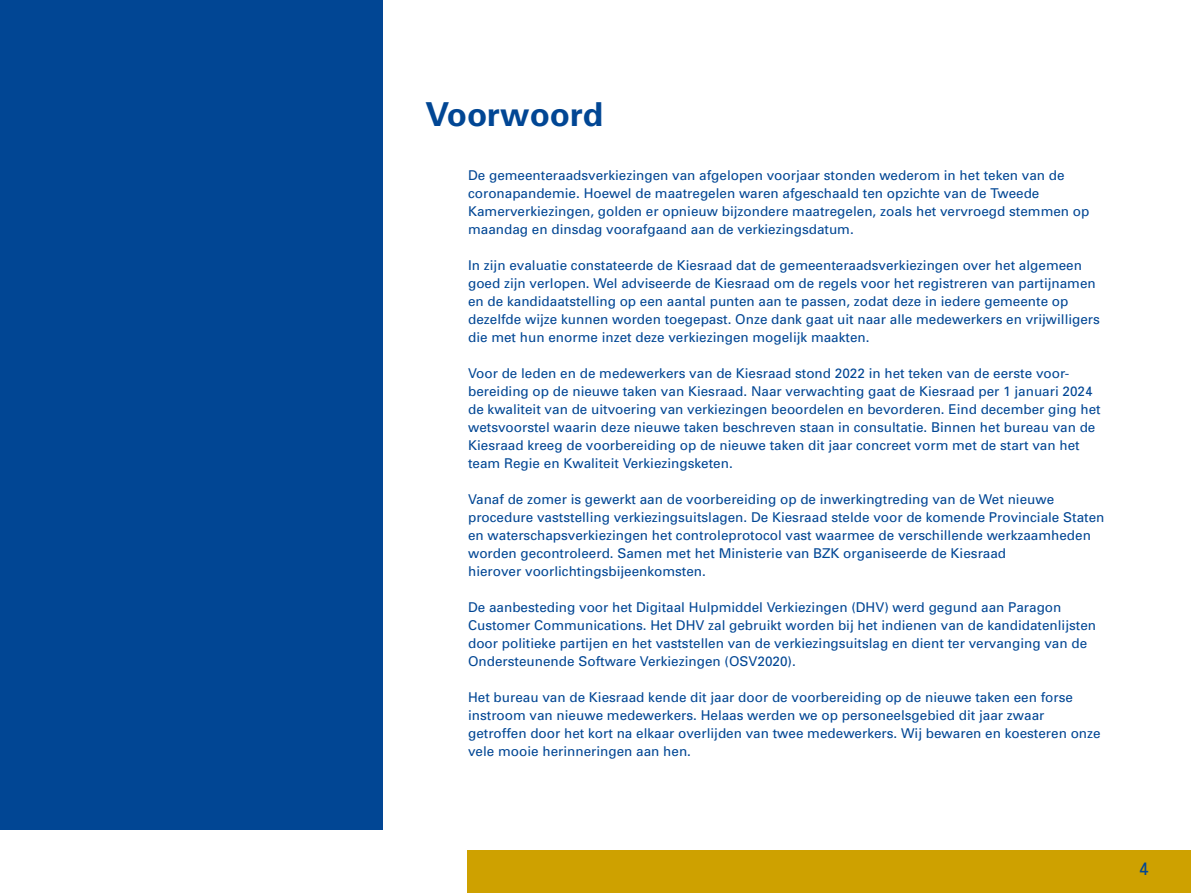
<style>
.page{position:relative;width:1191px;height:893px;background:#fff}
.page>*{position:absolute;margin:0;border:0;box-sizing:border-box;transform-origin:0 0}
.t1{font:700 33px "Univers";color:#014694}
.t2{font:18px "Univers";color:#014694}
.Broodtekst{font:13.5px/18px "Univers";color:#014694}
</style>
<div class="page">
<div style="left:467px;top:850px;width:724px;height:43px;background:#cea100"></div>
<div style="left:0;top:0;width:383px;height:829px;background:#014694"></div>
<h1 class="t1" style="left:425px;top:93px;width:179px">Voorwoord</h1>
<p class="Broodtekst" style="left:468px;top:166px;width:623px">De gemeenteraadsverkiezingen van afgelopen voorjaar stonden wederom in het teken van de coronapandemie. Hoewel de maatregelen waren afgeschaald ten opzichte van de Tweede Kamerverkiezingen, golden er opnieuw bijzondere maatregelen, zoals het vervroegd stemmen op maandag en dinsdag voorafgaand aan de verkiezingsdatum.</p>
<p class="Broodtekst" style="left:468px;top:256px;width:633px">In zijn evaluatie constateerde de Kiesraad dat de gemeenteraadsverkiezingen over het algemeen goed zijn verlopen. Wel adviseerde de Kiesraad om de regels voor het registreren van partijnamen en de kandidaatstelling op een aantal punten aan te passen, zodat deze in iedere gemeente op dezelfde wijze kunnen worden toegepast. Onze dank gaat uit naar alle medewerkers en vrijwilligers die met hun enorme inzet deze verkiezingen mogelijk maakten.</p>
<p class="Broodtekst" style="left:468px;top:364px;width:634px">Voor de leden en de medewerkers van de Kiesraad stond 2022 in het teken van de eerste voor&shy;bereiding op de nieuwe taken van Kiesraad. Naar verwachting gaat de Kiesraad per 1 januari 2024 de kwaliteit van de uitvoering van verkiezingen beoordelen en bevorderen. Eind december ging het wetsvoorstel waarin deze nieuwe taken beschreven staan in consultatie. Binnen het bureau van de Kiesraad kreeg de voorbereiding op de nieuwe taken dit jaar concreet vorm met de start van het team Regie en Kwaliteit Verkiezingsketen.</p>
<p class="Broodtekst" style="left:468px;top:490px;width:638px">Vanaf de zomer is gewerkt aan de voorbereiding op de inwerkingtreding van de Wet nieuwe procedure vaststelling verkiezingsuitslagen. De Kiesraad stelde voor de komende Provinciale Staten en waterschapsverkiezingen het controleprotocol vast waarmee de verschillende werkzaamheden worden gecontroleerd. Samen met het Ministerie van BZK organiseerde de Kiesraad<br>hierover voorlichtingsbijeenkomsten.</p>
<p class="Broodtekst" style="left:468px;top:598px;width:629px">De aanbesteding voor het Digitaal Hulpmiddel Verkiezingen (DHV) werd gegund aan Paragon Customer Communications. Het DHV zal gebruikt worden bij het indienen van de kandidatenlijsten door politieke partijen en het vaststellen van de verkiezingsuitslag en dient ter vervanging van de Ondersteunende Software Verkiezingen (OSV2020).</p>
<p class="Broodtekst" style="left:468px;top:688px;width:634px">Het bureau van de Kiesraad kende dit jaar door de voorbereiding op de nieuwe taken een forse instroom van nieuwe medewerkers. Helaas werden we op personeelsgebied dit jaar zwaar getroffen door het kort na elkaar overlijden van twee medewerkers. Wij bewaren en koesteren onze vele mooie herinneringen aan hen.</p>
<h2 class="t2" style="left:1138px;top:857px;width:12px">4</h2>
</div>
